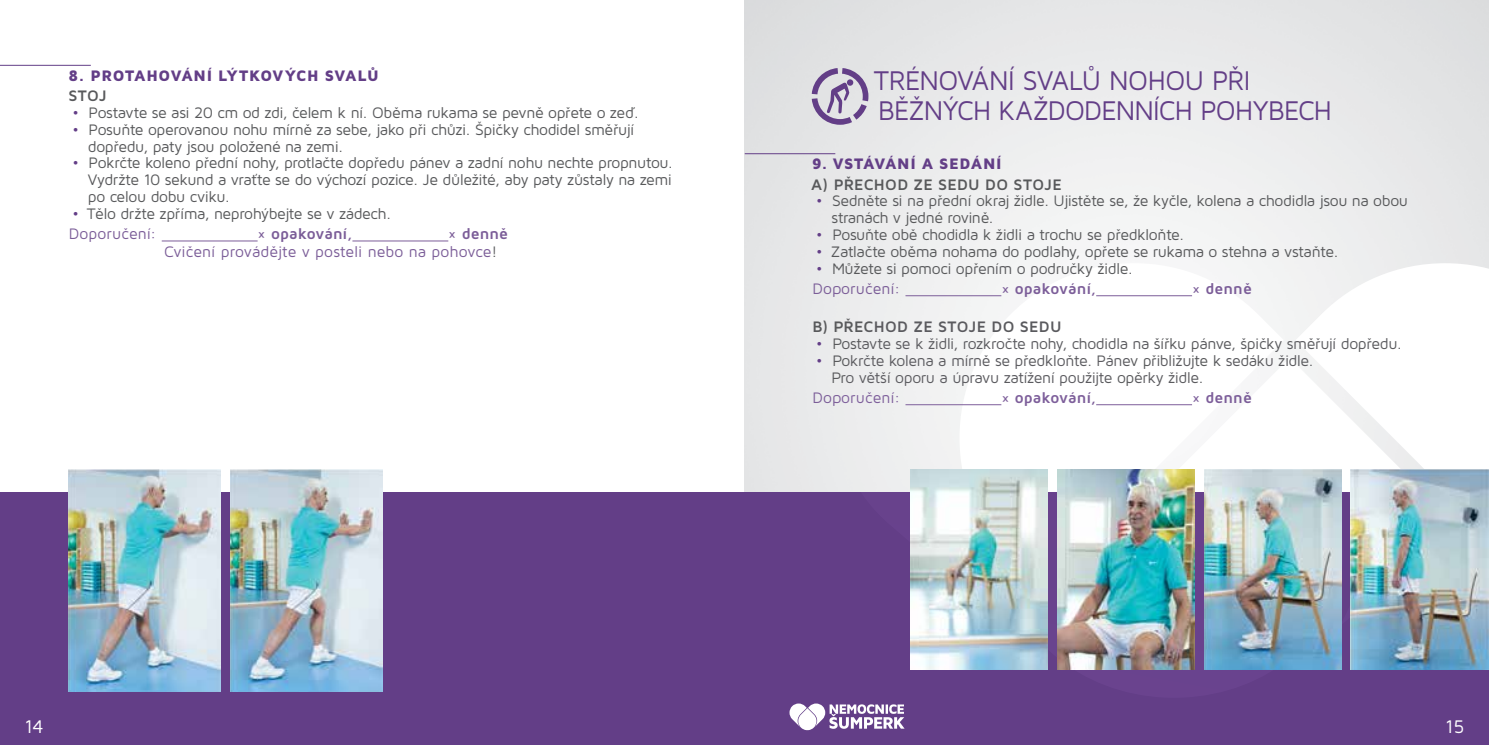
<style>
.page{position:relative;width:1489px;height:745px;background:#fff}
.page>*{position:absolute;margin:0;border:0;box-sizing:border-box;transform-origin:0 0}
.t1{font:28px/29.8px "Maven Pro";letter-spacing:-.02em;color:#633e87;scale:.96 1}
.t2{font:18.9px "Maven Pro";color:#fff}
.t3{font:15.75px/16.8px "Maven Pro";letter-spacing:-.03em;color:#58595b}
.t4{font:15.75px/17.5px "Maven Pro";color:#7b5d98}
.t5{font:700 15.75px "Maven Pro";letter-spacing:.02em;color:#58595b}
.t6{font:700 15.75px "Maven Pro";color:#7b5d98}
.t7{font:900 15.75px "Maven Pro";letter-spacing:.035em;color:#633e87}
.s1{color:#633e87}
.s2{color:#7b5d98}
.s3{font-weight:700}
.s4{color:#58595b}
</style>
<div class="page">
<div style="left:0;top:492px;width:744px;height:252px;background:#633e87"></div>
<hr style="left:0;top:65px;width:91px;height:1px;background:#633e87">
<hr style="left:162px;top:240px;width:95px;height:1px;background:#7b5d98">
<hr style="left:352px;top:240px;width:96px;height:1px;background:#7b5d98">
<img style="left:68px;top:469px;width:152px;height:222px">
<img style="left:230px;top:469px;width:152px;height:222px">
<div style="left:744px;top:492px;width:744px;height:252px;background:#633e87"></div>
<hr style="left:744px;top:153px;width:91px;height:1px;background:#633e87">
<hr style="left:1096px;top:295px;width:95px;height:1px;background:#7b5d98">
<svg style="left:811px;top:68px;width:57px;height:57px;background:#b7acc5"></svg>
<svg style="left:846px;top:79px;width:7px;height:7px"></svg>
<svg style="left:1004px;top:404px;width:338px;height:266px"></svg>
<svg style="left:837px;top:263px;width:330px;height:364px"></svg>
<svg style="left:1179px;top:263px;width:309px;height:364px"></svg>
<img style="left:910px;top:469px;width:137px;height:200px">
<img style="left:1057px;top:469px;width:137px;height:200px">
<img style="left:1204px;top:469px;width:136px;height:200px">
<img style="left:1350px;top:469px;width:138px;height:200px">
<svg style="left:789px;top:703px;width:115px;height:26px"></svg>
<p class="t7" style="left:68px;top:65px;width:312px">8. PROTAHOVÁNÍ LÝTKOVÝCH SVALŮ</p>
<p class="t5" style="left:68px;top:86px;width:40px">STOJ</p>
<p class="t3" style="left:72px;top:103px;width:568px"><span class="s1">•</span> Postavte se asi 20 cm od zdi, čelem k ní. Oběma rukama se pevně opřete o zeď.</p>
<p class="t3" style="left:88px;top:120px;width:548px;text-indent:-15px"><span class="s1">•</span> Posuňte operovanou nohu mírně za sebe, jako při chůzi. Špičky chodidel směřují dopředu, paty jsou položené na zemi.</p>
<p class="t3" style="left:88px;top:154px;width:586px;text-align:justify;text-indent:-15px"><span class="s1">•</span> Pokrčte koleno přední nohy, protlačte dopředu pánev a zadní nohu nechte propnutou.<br>Vydržte 10 sekund a vraťte se do výchozí pozice. Je důležité, aby paty zůstaly na zemi po celou dobu cviku.</p>
<p class="t3" style="left:69px;top:202px;width:324px;line-height:20.5px"><span class="s1">•</span> Tělo držte zpříma, neprohýbejte se v zádech.<br><span class="s2">Doporučení:</span></p>
<p class="t4" style="left:164px;top:224px;width:345px;text-indent:284px"><span class="s3">× denně<br></span>Cvičení provádějte v posteli nebo na pohovce<span class="s4">!</span></p>
<p class="t6" style="left:257px;top:224px;width:96px">× opakování,</p>
<h1 class="t1" style="left:878px;top:65px;width:384px;text-indent:144px">svalů no hou při běžných každodenníc</h1>
<h1 class="t1" style="left:873px;top:65px;width:33px">Trénování</h1>
<h1 class="t1" style="left:1174px;top:95px;width:165px">h pohybech</h1>
<p class="t7" style="left:812px;top:154px;width:191px">9. VSTÁVÁNÍ A SEDÁNÍ</p>
<p class="t5" style="left:811px;top:174px;width:252px">A) PŘECHOD ZE SEDU DO STOJE</p>
<p class="t3" style="left:831px;top:192px;width:578px;text-indent:-15px"><span class="s1">•</span> Sedněte si na přední okraj židle. Ujistěte se, že kyčle, kolena a chodidla jsou na obou stranách v jedné rovině.</p>
<p class="t3" style="left:816px;top:225px;width:369px"><span class="s1">•</span> Posuňte obě chodidla k židli a trochu se předkloňte.</p>
<p class="t3" style="left:816px;top:242px;width:524px"><span class="s1">•</span> Zatlačte oběma nohama do podlahy, opřete se rukama o stehna a vstaňte.</p>
<p class="t3" style="left:812px;top:257px;width:322px;line-height:20.5px"><span class="s1">•</span> Můžete si pomoci opřením o područky židle.<br><span class="s2">Doporučení:</span></p>
<p class="t6" style="left:1001px;top:278px;width:96px">× opakování,</p>
<p class="t6" style="left:1191px;top:278px;width:61px">× denně</p>
<p class="t5" style="left:812px;top:316px;width:251px">B) PŘECHOD ZE STOJE DO SEDU</p>
<p class="t3" style="left:816px;top:334px;width:587px"><span class="s1">•</span> Postavte se k židli, rozkročte nohy, chodidla na šířku pánve, špičky směřují dopředu.</p>
<p class="t3" style="left:831px;top:351px;width:483px;text-indent:-15px"><span class="s1">•</span> Pokrčte kolena a mírně se předkloňte. Pánev přibližujte k sedáku židle.<br>Pro větší oporu a úpravu zatížení použijte opěrky židle.</p>
<p class="t4" style="left:812px;top:388px;width:89px">Doporučení:</p>
<p class="t6" style="left:1001px;top:387px;width:96px">× opakování,</p>
<p class="t6" style="left:1191px;top:387px;width:61px">× denně</p>
<p class="t2" style="left:24px;top:714px;width:21px">14</p>
<p class="t2" style="left:1444px;top:714px;width:21px">15</p>
</div>
